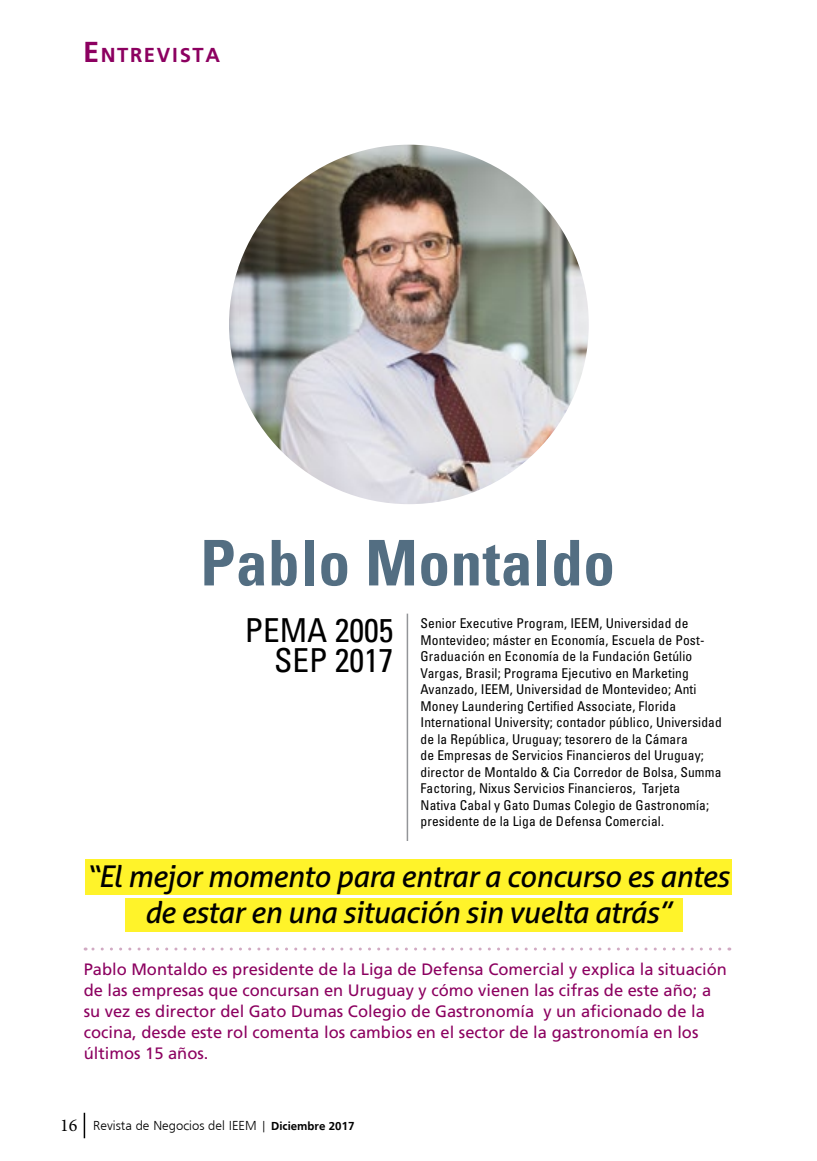
<style>
.page{position:relative;width:817px;height:1161px;background:#fff}
.page>*{position:absolute;margin:0;border:0;box-sizing:border-box;transform-origin:0 0}
.t1{font:700 condensed 63px "Univers LT Std";letter-spacing:.01em;color:#536e82}
.t2{font:condensed 33px/30px "Univers LT Std";color:#000;text-align:right}
.t3{font:italic 30px/36px "Aller";letter-spacing:-.02em;color:#000;text-align:center}
.t4{font:700 21px "Frugal Sans";letter-spacing:.07em;color:#8c0060}
.t5{font:16.5px/21px "Frutiger";color:#8c0060}
.t6{font:condensed 13.5px/16.5px "Univers LT Std";letter-spacing:.01em;color:#000}
.t7{font:300 13.5px "Frugal Sans";color:#000}
.s1{font-size:30px}
.s2{font-family:"Minion Pro";font-weight:400;font-size:18px}
.s3{font-weight:700;font-size:12px}
</style>
<div class="page">
<svg style="left:84px;top:1113px;width:1px;height:25px"></svg>
<div style="left:85px;top:859px;width:646px;height:35px;background:#fff32a"></div>
<div style="left:125px;top:898px;width:557px;height:33px;background:#fff32a"></div>
<svg style="left:85px;top:947px;width:634px;height:3px"></svg>
<img style="left:229px;top:145px;width:359px;height:359px;border-radius:180px">
<hr style="left:406px;top:614px;width:2px;height:227px;background:#939598">
<h3 class="t4" style="left:83px;top:43px;width:138px"><span class="s1">E</span>NTREVISTA</h3>
<h1 class="t1" style="left:200px;top:524px;width:416px">Pablo Montaldo</h1>
<h2 class="t2" style="left:245px;top:615px;width:150px">PEMA 2005<br>SEP 2017</h2>
<p class="t6" style="left:420px;top:615px;width:303px">Senior Executive Program, IEEM, Universidad de Montevideo; máster en Economía, Escuela de Post-Graduación en Economía de la Fundación Getúlio Vargas, Brasil; Programa Ejecutivo en Marketing Avanzado, IEEM, Universidad de Montevideo; Anti Money Laundering Certified Associate, Florida International University; contador público, Universidad de la República, Uruguay; tesorero de la Cámara<br>de Empresas de Servicios Financieros del Uruguay; director de Montaldo &amp; Cia Corredor de Bolsa, Summa Factoring, Nixus Servicios Financieros, Tarjeta<br>Nativa Cabal y Gato Dumas Colegio de Gastronomía; presidente de la Liga de Defensa Comercial.</p>
<h3 class="t3" style="left:86px;top:858px;width:644px">“El mejor momento para entrar a concurso es antes de estar en una situación sin vuelta atrás”</h3>
<p class="t5" style="left:84px;top:959px;width:644px">Pablo Montaldo es presidente de la Liga de Defensa Comercial y explica la situación de las empresas que concursan en Uruguay y cómo vienen las cifras de este año; a su vez es director del Gato Dumas Colegio de Gastronomía y un aficionado de la cocina, desde este rol comenta los cambios en el sector de la gastronomía en los últimos 15 años.</p>
<p class="t7" style="left:60px;top:1118px;width:296px"><span class="s2">16</span> Revista de Negocios del IEEM | <span class="s3">Diciembre 2017</span></p>
</div>
